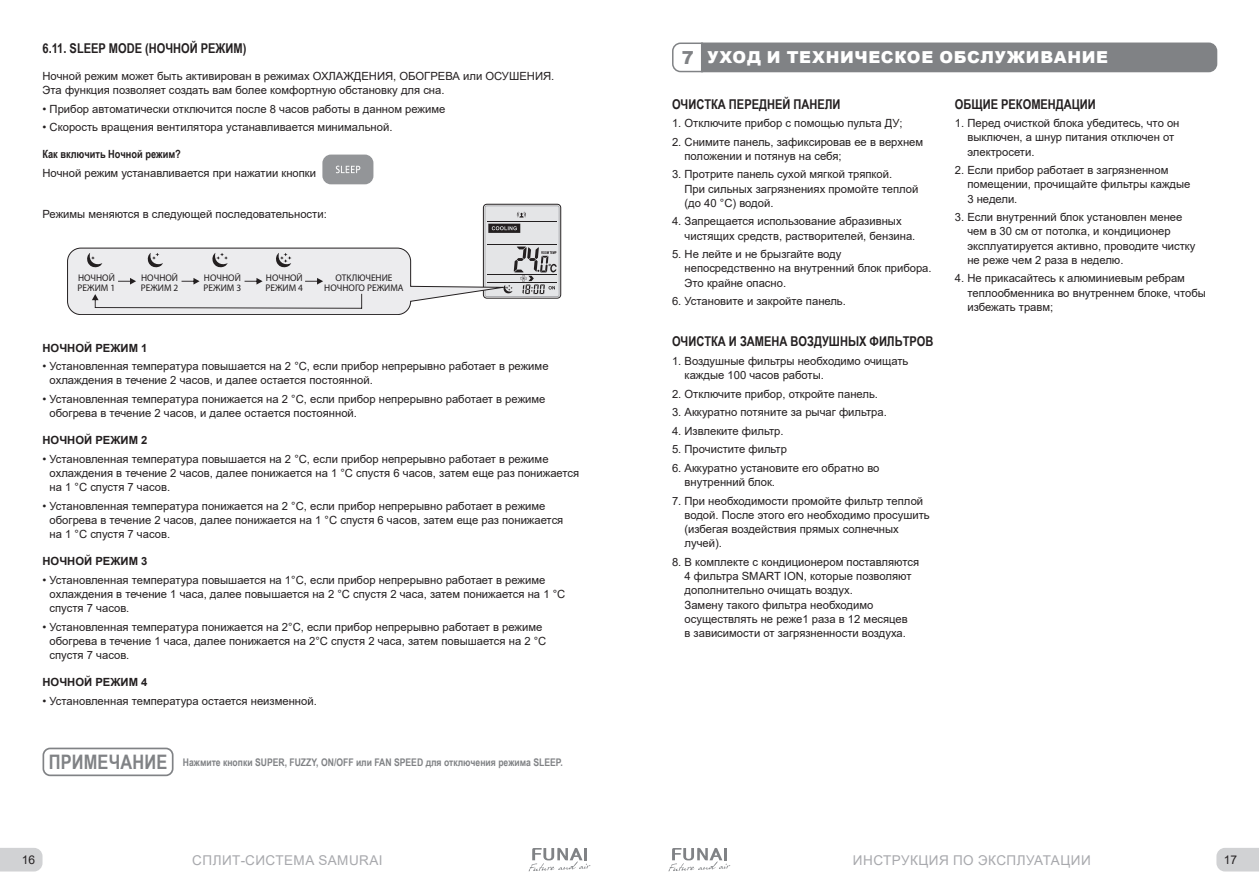
<style>
.page{position:relative;width:1259px;height:893px;background:#fff}
.page>*{position:absolute;margin:0;border:0;box-sizing:border-box;transform-origin:0 0}
.vnimanie{font:700 19.95px "Arial Narrow";letter-spacing:.01em;color:#808285}
.Zagolovok{font:900 18px "Arial";color:#808285}
.Zagolovok-2{font:900 16.5px "Arial";letter-spacing:.04em;color:#fff}
.Body{font:700 13.5px "Arial Narrow";color:#231f20}
.t1{font:13.5px "Arial";letter-spacing:.035em;color:#a8a9ad}
.t2{font:12px "Arial";color:#231f20}
.Body-2{font:11.25px/14.2px "Arial";color:#231f20}
.Body-3{font:700 11.25px "Arial";color:#231f20}
.Body-4{font:700 11.25px "Arial Narrow";color:#231f20}
.Numeracia{font:700 10.5px "Arial Narrow";color:#808285}
.t3{font:9.6px/10.2px "Myriad Pro";color:#231f20}
</style>
<div class="page">
<svg style="left:0;top:848px;width:43px;height:23px"></svg>
<svg style="left:1216px;top:848px;width:43px;height:23px"></svg>
<svg style="left:529px;top:848px;width:61px;height:23px"></svg>
<svg style="left:668px;top:848px;width:62px;height:23px"></svg>
<div style="left:322px;top:155px;width:51px;height:29px;background:#939598;border-radius:9px"></div>
<svg style="left:336px;top:166px;width:24px;height:7px"></svg>
<svg style="left:67px;top:204px;width:494px;height:111px"></svg>
<div style="left:43px;top:748px;width:130px;height:28px;border:2px solid #808285;border-radius:7px"></div>
<svg style="left:672px;top:42px;width:545px;height:31px;background:#8a8c8f"></svg>
<p class="Body" style="left:43px;top:38px;width:205px">6.11. SLEEP MODE (НОЧНОЙ РЕЖИМ)</p>
<p class="Body-2" style="left:43px;top:69px;width:513px">Ночной режим может быть активирован в режимах ОХЛАЖДЕНИЯ, ОБОГРЕВА или ОСУШЕНИЯ.<br>Эта функция позволяет создать вам более комфортную обстановку для сна.</p>
<p class="Body-2" style="left:43px;top:102px;width:404px">• Прибор автоматически отключится после 8 часов работы в данном режиме</p>
<p class="Body-2" style="left:43px;top:120px;width:351px">• Скорость вращения вентилятора устанавливается минимальной.</p>
<p class="Body-4" style="left:43px;top:146px;width:140px">Как включить Ночной режим?</p>
<p class="Body-2" style="left:43px;top:166px;width:275px">Ночной режим устанавливается при нажатии кнопки</p>
<p class="Body-2" style="left:43px;top:207px;width:286px">Режимы меняются в следующей последовательности:</p>
<p class="t3" style="left:78px;top:273px;width:39px">НОЧНОЙ<br>РЕЖИМ 1</p>
<p class="t3" style="left:141px;top:273px;width:39px">НОЧНОЙ<br>РЕЖИМ 2</p>
<p class="t3" style="left:204px;top:273px;width:39px">НОЧНОЙ<br>РЕЖИМ 3</p>
<p class="t3" style="left:265px;top:273px;width:39px">НОЧНОЙ<br>РЕЖИМ 4</p>
<p class="t3" style="left:324px;top:273px;width:81px;text-align:center">ОТКЛЮЧЕНИЕ<br>НОЧНОГО РЕЖИМА</p>
<p class="Body-3" style="left:43px;top:340px;width:106px">НОЧНОЙ РЕЖИМ 1</p>
<p class="Body-2" style="left:50px;top:359px;width:500px;text-indent:-7px">• Установленная температура повышается на 2 °C, если прибор непрерывно работает в режиме охлаждения в течение 2 часов, и далее остается постоянной.</p>
<p class="Body-2" style="left:50px;top:392px;width:497px;text-indent:-7px">• Установленная температура понижается на 2 °C, если прибор непрерывно работает в режиме обогрева в течение 2 часов, и далее остается постоянной.</p>
<p class="Body-3" style="left:43px;top:432px;width:106px">НОЧНОЙ РЕЖИМ 2</p>
<p class="Body-2" style="left:50px;top:451px;width:531px;text-indent:-7px">• Установленная температура повышается на 2 °C, если прибор непрерывно работает в режиме охлаждения в течение 2 часов, далее понижается на 1 °C спустя 6 часов, затем еще раз понижается на 1 °C спустя 7 часов.</p>
<p class="Body-2" style="left:50px;top:498px;width:515px;text-indent:-7px">• Установленная температура понижается на 2 °C, если прибор непрерывно работает в режиме обогрева в течение 2 часов, далее понижается на 1 °C спустя 6 часов, затем еще раз понижается на 1 °C спустя 7 часов.</p>
<p class="Body-3" style="left:43px;top:553px;width:106px">НОЧНОЙ РЕЖИМ 3</p>
<p class="Body-2" style="left:50px;top:572px;width:517px;text-indent:-7px">• Установленная температура повышается на 1°C, если прибор непрерывно работает в режиме охлаждения в течение 1 чаcа, далее повышается на 2 °C спустя 2 часа, затем понижается на 1 °C спустя 7 часов.</p>
<p class="Body-2" style="left:50px;top:619px;width:498px;text-indent:-7px">• Установленная температура понижается на 2°C, если прибор непрерывно работает в режиме обогрева в течение 1 чаcа, далее понижается на 2°C спустя 2 часа, затем повышается на 2 °C спустя 7 часов.</p>
<p class="Body-3" style="left:43px;top:674px;width:106px">НОЧНОЙ РЕЖИМ 4</p>
<p class="Body-2" style="left:43px;top:694px;width:276px">• Установленная температура остается неизменной.</p>
<p class="vnimanie" style="left:49px;top:747px;width:120px">ПРИМЕЧАНИЕ</p>
<p class="Numeracia" style="left:183px;top:754px;width:381px">Нажмите кнопки SUPER, FUZZY, ON/OFF или FAN SPEED для отключения режима SLEEP.</p>
<p class="Zagolovok" style="left:682px;top:44px;width:14px">7</p>
<p class="Zagolovok-2" style="left:707px;top:45px;width:402px">УХОД И ТЕХНИЧЕСКОЕ ОБСЛУЖИВАНИЕ</p>
<p class="Body" style="left:672px;top:94px;width:170px">ОЧИСТКА ПЕРЕДНЕЙ ПАНЕЛИ</p>
<p class="Body-2" style="left:672px;top:116px;width:232px">1. Отключите прибор с помощью пульта ДУ;</p>
<p class="Body-2" style="left:684px;top:135px;width:240px;text-indent:-13px">2. Снимите панель, зафиксировав ее в верхнем положении и потянув на себя;</p>
<p class="Body-2" style="left:684px;top:167px;width:235px;text-indent:-13px">3. Протрите панель сухой мягкой тряпкой.<br>При сильных загрязнениях промойте теплой (до 40 °C) водой.</p>
<p class="Body-2" style="left:684px;top:214px;width:232px;text-indent:-13px">4. Запрещается использование абразивных чистящих средств, растворителей, бензина.</p>
<p class="Body-2" style="left:684px;top:247px;width:249px;text-indent:-13px">5. Не лейте и не брызгайте воду непосредственно на внутренний блок прибора.<br>Это крайне опасно.</p>
<p class="Body-2" style="left:672px;top:294px;width:175px">6. Установите и закройте панель.</p>
<p class="Body" style="left:672px;top:331px;width:263px">ОЧИСТКА И ЗАМЕНА ВОЗДУШНЫХ ФИЛЬТРОВ</p>
<p class="Body-2" style="left:684px;top:354px;width:225px;text-indent:-13px">1. Воздушные фильтры необходимо очищать каждые 100 часов работы.</p>
<p class="Body-2" style="left:672px;top:387px;width:207px">2. Отключите прибор, откройте панель.</p>
<p class="Body-2" style="left:672px;top:405px;width:216px">3. Аккуратно потяните за рычаг фильтра.</p>
<p class="Body-2" style="left:672px;top:424px;width:113px">4. Извлеките фильтр.</p>
<p class="Body-2" style="left:672px;top:442px;width:116px">5. Прочистите фильтр</p>
<p class="Body-2" style="left:684px;top:461px;width:196px;text-indent:-13px">6. Аккуратно установите его обратно во внутренний блок.</p>
<p class="Body-2" style="left:684px;top:493px;width:247px;text-indent:-13px">7. При необходимости промойте фильтр теплой водой. После этого его необходимо просушить (избегая воздействия прямых солнечных лучей).</p>
<p class="Body-2" style="left:684px;top:555px;width:236px;text-indent:-13px">8. В комплекте с кондиционером поставляются 4 фильтра SMART ION, которые позволяют дополнительно очищать воздух.<br>Замену такого фильтра необходимо осуществлять не реже1 раза в 12 месяцев<br>в зависимости от загрязненности воздуха.</p>
<p class="Body" style="left:955px;top:94px;width:142px">ОБЩИЕ РЕКОМЕНДАЦИИ</p>
<p class="Body-2" style="left:967px;top:116px;width:214px;text-indent:-13px">1. Перед очисткой блока убедитесь, что он выключен, а шнур питания отключен от электросети.</p>
<p class="Body-2" style="left:967px;top:163px;width:225px;text-indent:-13px">2. Если прибор работает в загрязненном помещении, прочищайте фильтры каждые<br>3 недели.</p>
<p class="Body-2" style="left:967px;top:210px;width:230px;text-indent:-13px">3. Если внутренний блок установлен менее чем в 30 см от потолка, и кондиционер эксплуатируется активно, проводите чистку не реже чем 2 раза в неделю.</p>
<p class="Body-2" style="left:967px;top:271px;width:240px;text-indent:-13px">4. Не прикасайтесь к алюминиевым ребрам теплообменника во внутреннем блоке, чтобы избежать травм;</p>
<p class="t2" style="left:22px;top:851px;width:15px">16</p>
<p class="t1" style="left:192px;top:850px;width:192px">СПЛИТ-СИСТЕМА SAMURAI</p>
<p class="t1" style="left:853px;top:850px;width:239px">ИНСТРУКЦИЯ ПО ЭКСПЛУАТАЦИИ</p>
<p class="t2" style="left:1223px;top:851px;width:15px">17</p>
</div>
